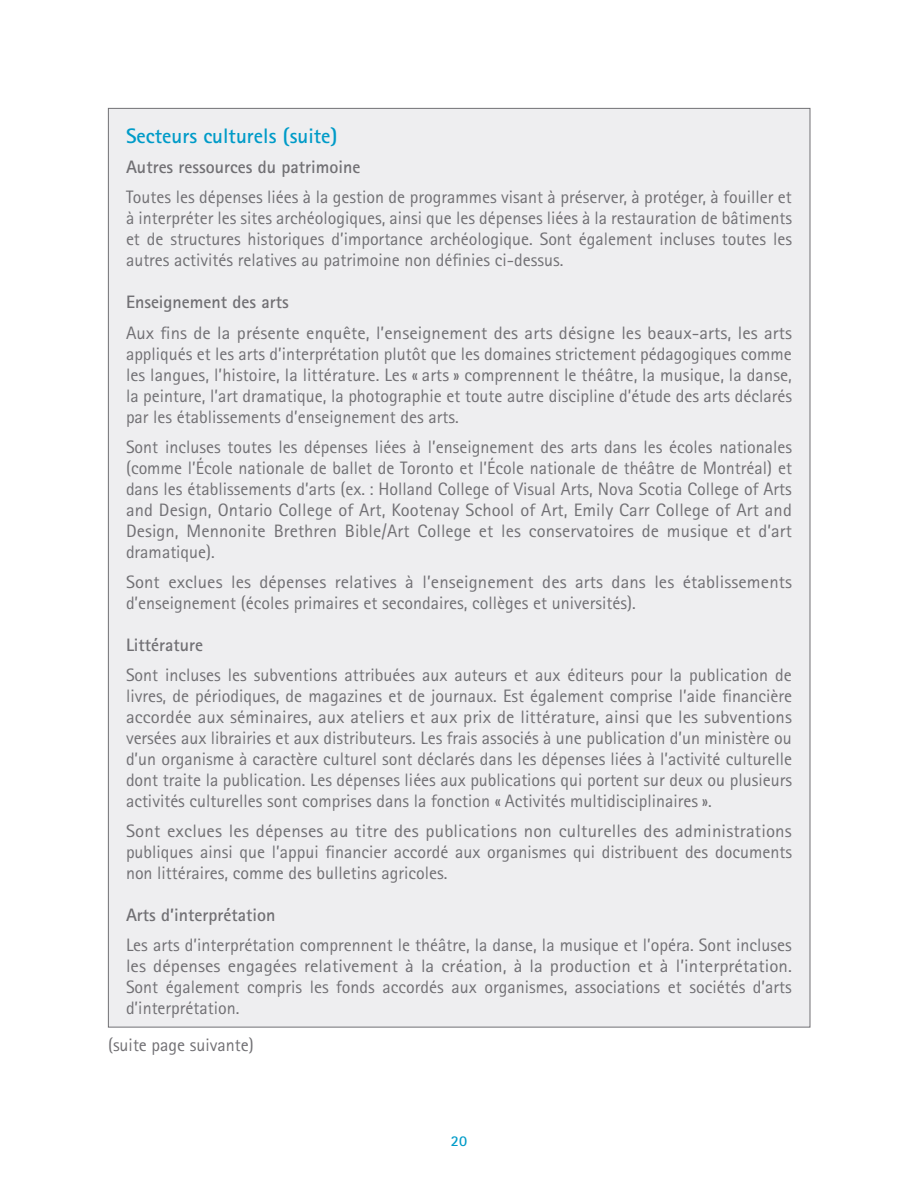
<style>
.page{position:relative;width:918px;height:1188px;background:#fff}
.page>*{position:absolute;margin:0;border:0;box-sizing:border-box;transform-origin:0 0}
.t1{font:700 21px "Rotis Sans Serif";color:#009bc8}
.t2{font:18px/21px "Rotis Sans Serif";color:#717074;text-align:justify}
.t3{font:18px/21px "Rotis Sans Serif";color:#717074;text-align:justify;scale:1.04 1}
.t4{font:18px/21px "Rotis Sans Serif";color:#717074;text-align:justify;scale:1.05 1}
.t5{font:700 18px "Rotis Sans Serif";color:#717074}
.t6{font:700 15px "Rotis Sans Serif";color:#009bc8}
</style>
<div class="page">
<div style="left:108px;top:108px;width:702px;height:920px;background:#eeeef0;border:1px solid #717074"></div>
<p class="t1" style="left:126px;top:122px;width:213px">Secteurs culturels (suite)</p>
<p class="t5" style="left:126px;top:155px;width:236px">Autres ressources du patrimoine</p>
<p class="t2" style="left:126px;top:186px;width:668px">Toutes les dépenses liées à la gestion de programmes visant à préserver, à protéger, à fouiller et à interpréter les sites archéologiques, ainsi que les dépenses liées à la restauration de bâtiments et de structures historiques d’importance archéologique. Sont également incluses toutes les autres activités relatives au patrimoine non définies ci-dessus.</p>
<p class="t5" style="left:126px;top:290px;width:164px">Enseignement des arts</p>
<p class="t3" style="left:126px;top:322px;width:642px">Aux fins de la présente enquête, l’enseignement des arts désigne les beaux-arts, les arts appliqués et les arts d’interprétation plutôt que les domaines strictement pédagogiques comme les langues, l’histoire, la littérature. Les « arts » comprennent le théâtre, la musique, la danse, la peinture, l’art dramatique, la photographie et toute autre discipline d’étude des arts déclarés par les établissements d’enseignement des arts.</p>
<p class="t2" style="left:126px;top:436px;width:668px">Sont incluses toutes les dépenses liées à l’enseignement des arts dans les écoles nationales (comme l’École nationale de ballet de Toronto et l’École nationale de théâtre de Montréal) et dans les établissements d’arts (ex. : Holland College of Visual Arts, Nova Scotia College of Arts and Design, Ontario College of Art, Kootenay School of Art, Emily Carr College of Art and Design, Mennonite Brethren Bible/Art College et les conservatoires de musique et d’art dramatique).</p>
<p class="t3" style="left:126px;top:571px;width:642px">Sont exclues les dépenses relatives à l’enseignement des arts dans les établissements d’enseignement (écoles primaires et secondaires, collèges et universités).</p>
<p class="t5" style="left:126px;top:634px;width:79px">Littérature</p>
<p class="t2" style="left:126px;top:664px;width:668px">Sont incluses les subventions attribuées aux auteurs et aux éditeurs pour la publication de livres, de périodiques, de magazines et de journaux. Est également comprise l’aide financière accordée aux séminaires, aux ateliers et aux prix de littérature, ainsi que les subventions versées aux librairies et aux distributeurs. Les frais associés à une publication d’un ministère ou d’un organisme à caractère culturel sont déclarés dans les dépenses liées à l’activité culturelle dont traite la publication. Les dépenses liées aux publications qui portent sur deux ou plusieurs activités culturelles sont comprises dans la fonction « Activités multidisciplinaires ».</p>
<p class="t4" style="left:126px;top:820px;width:636px">Sont exclues les dépenses au titre des publications non culturelles des administrations publiques ainsi que l’appui financier accordé aux organismes qui distribuent des documents non littéraires, comme des bulletins agricoles.</p>
<p class="t5" style="left:126px;top:904px;width:151px">Arts d’interprétation</p>
<p class="t2" style="left:126px;top:934px;width:667px">Les arts d’interprétation comprennent le théâtre, la danse, la musique et l’opéra. Sont incluses les dépenses engagées relativement à la création, à la production et à l’interprétation.<br>Sont également compris les fonds accordés aux organismes, associations et sociétés d’arts d’interprétation.</p>
<p class="t2" style="left:108px;top:1034px;width:147px">(suite page suivante)</p>
<p class="t6" style="left:451px;top:1131px;width:18px">20</p>
</div>
